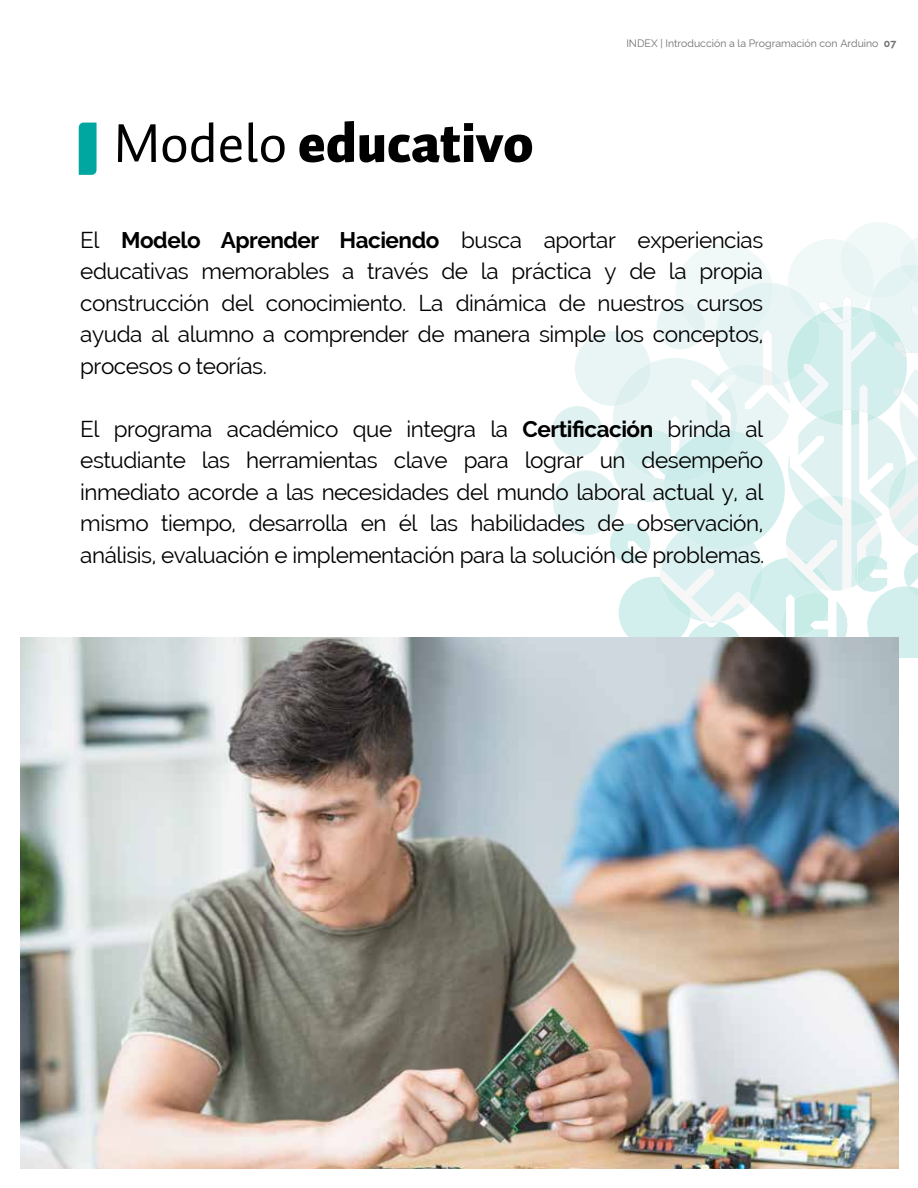
<style>
.page{position:relative;width:918px;height:1188px;background:#fff}
.page>*{position:absolute;margin:0;border:0;box-sizing:border-box;transform-origin:0 0}
.t1{font:900 55.5px "Auto 1";color:#000}
.t2{font:22.5px/31.5px "Raleway";letter-spacing:-.02em;color:#000;text-align:justify}
.t3{font:10.5px "Raleway";color:#706f6f}
.s1{font-weight:400}
.s2{font-weight:700}
</style>
<div class="page">
<div style="left:553px;top:470px;width:66px;height:65px;background:#e0f1f1;border-radius:50%"></div>
<div style="left:552px;top:406px;width:51px;height:50px;background:#e0f1f1;border-radius:50%"></div>
<svg style="left:575px;top:222px;width:343px;height:435px"></svg>
<svg style="left:79px;top:123px;width:18px;height:52px"></svg>
<img style="left:20px;top:638px;width:878px;height:530px">
<h1 class="t1" style="left:113px;top:106px;width:421px"><span class="s1">Modelo</span> educativo</h1>
<p class="t3" style="left:626px;top:37px;width:271px">INDEX | Introducción a la Programación con Arduino <span class="s2">07</span></p>
<p class="t2" style="left:80px;top:224px;width:685px">El <span class="s2">Modelo Aprender Haciendo</span> busca aportar experiencias educativas memorables a través de la práctica y de la propia construcción del conocimiento. La dinámica de nuestros cursos ayuda al alumno a comprender de manera simple los conceptos, procesos o teorías.</p>
<p class="t2" style="left:80px;top:413px;width:686px">El programa académico que integra la <span class="s2">Certificación</span> brinda al estudiante las herramientas clave para lograr un desempeño inmediato acorde a las necesidades del mundo laboral actual y, al mismo tiempo, desarrolla en él las habilidades de observación, análisis, evaluación e implementación para la solución de problemas.</p>
</div>
